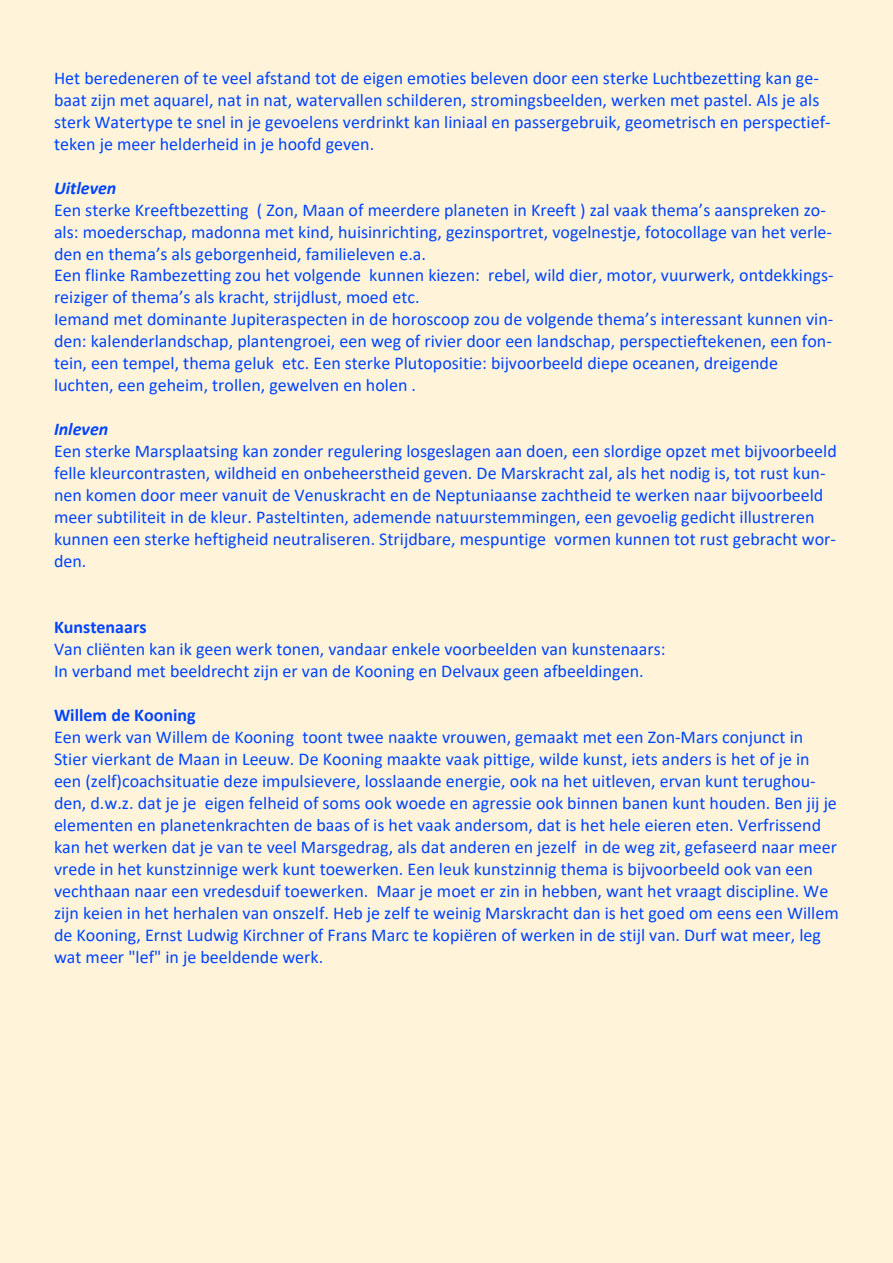
<style>
.page{position:relative;width:893px;height:1263px;background:#fff4da}
.page>*{position:absolute;margin:0;border:0;box-sizing:border-box;transform-origin:0 0}
.t1{font:18px/22px "Calibri";color:#0044fc}
.t2{font:700 18px "Calibri";color:#0044fc}
.t3{font:italic 700 18px "Calibri";color:#0044fc}
</style>
<div class="page">
<p class="t1" style="left:54px;top:68px;width:778px">Het beredeneren of te veel afstand tot de eigen emoties beleven door een sterke Luchtbezetting kan ge&shy;baat zijn met aquarel, nat in nat, watervallen schilderen, stromingsbeelden, werken met pastel. Als je als sterk Watertype te snel in je gevoelens verdrinkt kan liniaal en passergebruik, geometrisch en perspectief&shy;teken je meer helderheid in je hoofd geven.</p>
<p class="t3" style="left:54px;top:180px;width:64px">Uitleven</p>
<p class="t1" style="left:54px;top:200px;width:781px">Een sterke Kreeftbezetting ( Zon, Maan of meerdere planeten in Kreeft ) zal vaak thema’s aanspreken zo&shy;als: moederschap, madonna met kind, huisinrichting, gezinsportret, vogelnestje, fotocollage van het verle&shy;den en thema’s als geborgenheid, familieleven e.a.<br>Een flinke Rambezetting zou het volgende kunnen kiezen: rebel, wild dier, motor, vuurwerk, ontdekkings&shy;reiziger of thema’s als kracht, strijdlust, moed etc.<br>Iemand met dominante Jupiteraspecten in de horoscoop zou de volgende thema’s interessant kunnen vin&shy;den: kalenderlandschap, plantengroei, een weg of rivier door een landschap, perspectieftekenen, een fon&shy;tein, een tempel, thema geluk etc. Een sterke Plutopositie: bijvoorbeeld diepe oceanen, dreigende luchten, een geheim, trollen, gewelven en holen .</p>
<p class="t3" style="left:54px;top:422px;width:56px">Inleven</p>
<p class="t1" style="left:54px;top:442px;width:784px">Een sterke Marsplaatsing kan zonder regulering losgeslagen aan doen, een slordige opzet met bijvoorbeeld felle kleurcontrasten, wildheid en onbeheerstheid geven. De Marskracht zal, als het nodig is, tot rust kun&shy;nen komen door meer vanuit de Venuskracht en de Neptuniaanse zachtheid te werken naar bijvoorbeeld meer subtiliteit in de kleur. Pasteltinten, ademende natuurstemmingen, een gevoelig gedicht illustreren kunnen een sterke heftigheid neutraliseren. Strijdbare, mespuntige vormen kunnen tot rust gebracht wor&shy;den.</p>
<p class="t2" style="left:54px;top:620px;width:94px">Kunstenaars</p>
<p class="t1" style="left:54px;top:640px;width:613px">Van cliënten kan ik geen werk tonen, vandaar enkele voorbeelden van kunstenaars:<br>In verband met beeldrecht zijn er van de Kooning en Delvaux geen afbeeldingen.</p>
<p class="t2" style="left:54px;top:708px;width:143px">Willem de Kooning</p>
<p class="t1" style="left:54px;top:728px;width:786px">Een werk van Willem de Kooning toont twee naakte vrouwen, gemaakt met een Zon-Mars conjunct in Stier vierkant de Maan in Leeuw. De Kooning maakte vaak pittige, wilde kunst, iets anders is het of je in een (zelf)coachsituatie deze impulsievere, losslaande energie, ook na het uitleven, ervan kunt terughou&shy;den, d.w.z. dat je je eigen felheid of soms ook woede en agressie ook binnen banen kunt houden. Ben jij je elementen en planetenkrachten de baas of is het vaak andersom, dat is het hele eieren eten. Verfrissend kan het werken dat je van te veel Marsgedrag, als dat anderen en jezelf in de weg zit, gefaseerd naar meer vrede in het kunstzinnige werk kunt toewerken. Een leuk kunstzinnig thema is bijvoorbeeld ook van een vechthaan naar een vredesduif toewerken. Maar je moet er zin in hebben, want het vraagt discipline. We zijn keien in het herhalen van onszelf. Heb je zelf te weinig Marskracht dan is het goed om eens een Willem de Kooning, Ernst Ludwig Kirchner of Frans Marc te kopiëren of werken in de stijl van. Durf wat meer, leg wat meer "lef" in je beeldende werk.</p>
</div>
